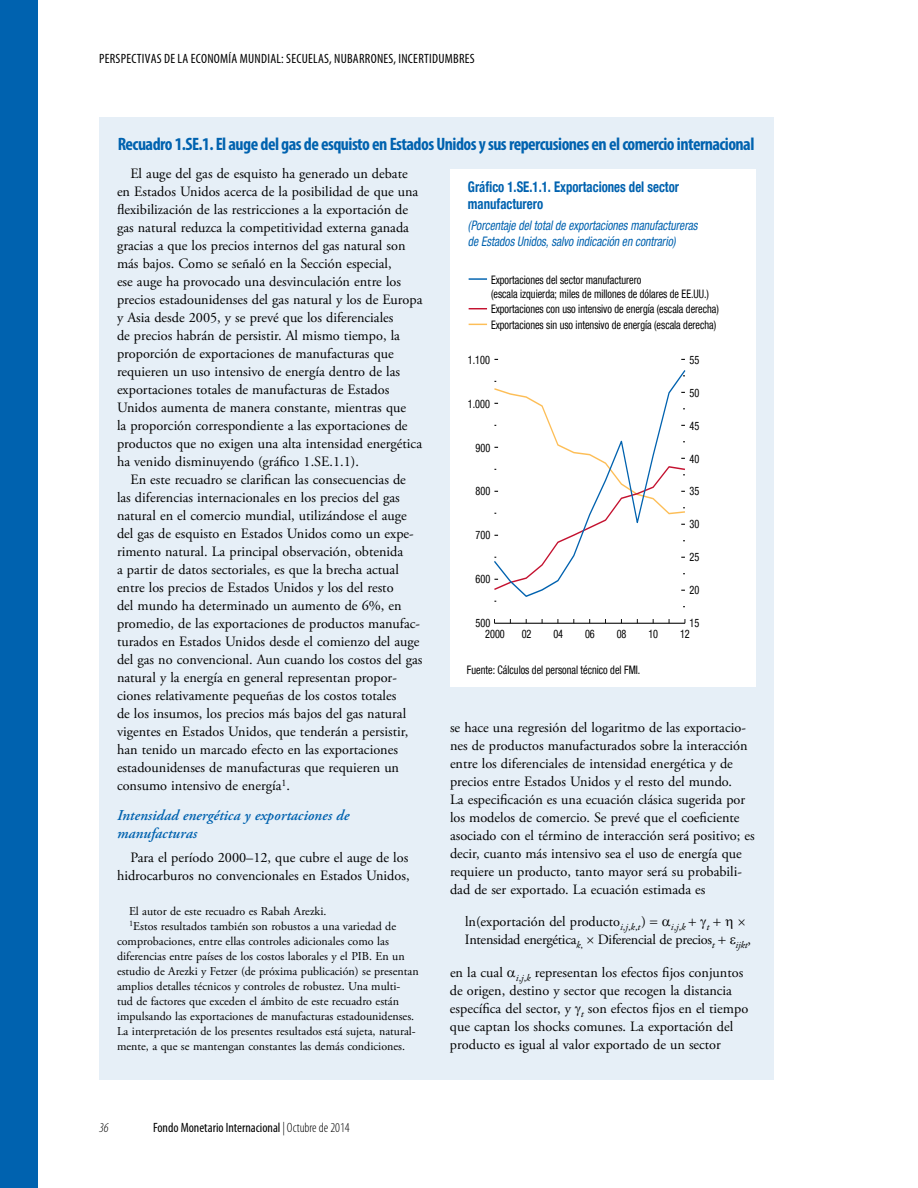
<style>
.page{position:relative;width:918px;height:1188px;background:#fff}
.page>*{position:absolute;margin:0;border:0;box-sizing:border-box;transform-origin:0 0}
.t1{font:700 condensed 18px "Myriad Pro";letter-spacing:-.03em;color:#0062af}
.t2{font:italic 600 15px/18px "Adobe Garamond Pro";color:#0062af}
.t3{font:700 condensed 14.7px/17.5px "Helvetica Neue LT Com";color:#0062af;scale:.87 1}
.t4{font:14.25px/18px "Adobe Garamond Pro";color:#000}
.t5{font:14.25px "Adobe Garamond Pro";letter-spacing:-.02em;color:#000}
.t6{font:condensed 13.5px "Myriad Pro";letter-spacing:.02em;color:#000}
.t7{font:condensed 13.5px "Myriad Pro";color:#000}
.t8{font:italic 300 condensed 13.5px "Myriad Pro";color:#000}
.t9{font:italic condensed 13.2px/15.9px "Helvetica Neue LT Com";color:#0062af;scale:.87 1}
.t10{font:12px "Adobe Garamond Pro";color:#000}
.t11{font:condensed 11.7px/14.1px "Helvetica Neue LT Com";color:#000;scale:.87 1}
.t12{font:italic 10.05px "Adobe Garamond Pro";color:#000}
.s1{font-style:normal}
.s2{font-weight:300;font-style:italic}
.s3{font-weight:300}
</style>
<div class="page">
<div style="left:0;top:0;width:37px;height:1188px;background:#0062af"></div>
<div style="left:99px;top:117px;width:675px;height:963px;background:#e6eff7"></div>
<div style="left:450px;top:169px;width:306px;height:518px;background:#fff"></div>
<hr style="left:494px;top:623px;width:191px;height:1px;background:#000">
<svg style="left:494px;top:375px;width:191px;height:216px"></svg>
<svg style="left:469px;top:278px;width:18px;height:2px"></svg>
<svg style="left:469px;top:308px;width:18px;height:1px"></svg>
<svg style="left:469px;top:324px;width:18px;height:1px"></svg>
<p class="t6" style="left:99px;top:50px;width:377px">PERSPECTIVAS DE LA ECONOMÍA MUNDIAL: SECUELAS, NUBARRONES, INCERTIDUMBRES</p>
<p class="t1" style="left:118px;top:133px;width:638px">Recuadro 1.SE.1. El auge del gas de esquisto en Estados Unidos y sus repercusiones en el comercio internacional</p>
<p class="t3" style="left:468px;top:178px;width:244px">Gráfico 1.SE.1.1. Exportaciones del sector manufacturero</p>
<p class="t9" style="left:468px;top:217px;width:265px">(Porcentaje del total de exportaciones manufactureras de Estados Unidos, salvo indicación en contrario)</p>
<p class="t4" style="left:117px;top:165px;width:307px;text-indent:13px">El auge del gas de esquisto ha generado un debate en Estados Unidos acerca de la posibilidad de que una flexibilización de las restricciones a la exportación de gas natural reduzca la competitividad externa ganada gracias a que los precios internos del gas natural son más bajos. Como se señaló en la Sección especial,<br>ese auge ha provocado una desvinculación entre los precios estadounidenses del gas natural y los de Europa y Asia desde 2005, y se prevé que los diferenciales<br>de precios habrán de persistir. Al mismo tiempo, la proporción de exportaciones de manufacturas que requieren un uso intensivo de energía dentro de las exportaciones totales de manufacturas de Estados Unidos aumenta de manera constante, mientras que<br>la proporción correspondiente a las exportaciones de productos que no exigen una alta intensidad energética ha venido disminuyendo (gráfico 1.SE.1.1).</p>
<p class="t4" style="left:117px;top:471px;width:307px;text-indent:13px">En este recuadro se clarifican las consecuencias de las diferencias internacionales en los precios del gas natural en el comercio mundial, utilizándose el auge del gas de esquisto en Estados Unidos como un expe&shy;rimento natural. La principal observación, obtenida<br>a partir de datos sectoriales, es que la brecha actual entre los precios de Estados Unidos y los del resto<br>del mundo ha determinado un aumento de 6%, en promedio, de las exportaciones de productos manufac&shy;turados en Estados Unidos desde el comienzo del auge del gas no convencional. Aun cuando los costos del gas natural y la energía en general representan propor&shy;ciones relativamente pequeñas de los costos totales<br>de los insumos, los precios más bajos del gas natural vigentes en Estados Unidos, que tenderán a persistir, han tenido un marcado efecto en las exportaciones estadounidenses de manufacturas que requieren un consumo intensivo de energía<sup>1</sup>.</p>
<p class="t2" style="left:117px;top:807px;width:234px">Intensidad energética y exportaciones de manufacturas</p>
<p class="t4" style="left:117px;top:849px;width:294px;text-align:right">Para el período 2000–12, que cubre el auge de los hidrocarburos no convencionales en Estados Unidos,</p>
<p class="t10" style="left:129px;top:904px;width:199px">El autor de este recuadro es Rabah Arezki.</p>
<p class="t10" style="left:129px;top:919px;width:269px"><sup>1</sup>Estos resultados también son robustos a una variedad de</p>
<p class="t10" style="left:117px;top:934px;width:273px">comprobaciones, entre ellas controles adicionales como las</p>
<p class="t10" style="left:117px;top:949px;width:289px">diferencias entre países de los costos laborales y el PIB. En un</p>
<p class="t10" style="left:117px;top:964px;width:303px">estudio de Arezki y Fetzer (de próxima publicación) se presentan</p>
<p class="t10" style="left:117px;top:979px;width:285px">amplios detalles técnicos y controles de robustez. Una multi-</p>
<p class="t10" style="left:117px;top:994px;width:284px">tud de factores que exceden el ámbito de este recuadro están</p>
<p class="t10" style="left:117px;top:1009px;width:299px">impulsando las exportaciones de manufacturas estadounidenses.</p>
<p class="t10" style="left:117px;top:1024px;width:300px">La interpretación de los presentes resultados está sujeta, natural-</p>
<p class="t10" style="left:117px;top:1039px;width:290px">mente, a que se mantengan constantes las demás condiciones.</p>
<p class="t11" style="left:491px;top:272px;width:252px">Exportaciones del sector manufacturero<br>(escala izquierda; miles de millones de dólares de EE.UU.)</p>
<p class="t11" style="left:491px;top:301px;width:263px;line-height:15.5px">Exportaciones con uso intensivo de energía (escala derecha)<br>Exportaciones sin uso intensivo de energía (escala derecha)</p>
<p class="t11" style="left:468px;top:353px;width:27px">1.100</p>
<p class="t11" style="left:690px;top:353px;width:13px">55</p>
<p class="t11" style="left:690px;top:386px;width:13px">50</p>
<p class="t11" style="left:468px;top:397px;width:27px">1.000</p>
<p class="t11" style="left:690px;top:419px;width:13px">45</p>
<p class="t11" style="left:476px;top:441px;width:18px">900</p>
<p class="t11" style="left:690px;top:452px;width:13px">40</p>
<p class="t11" style="left:476px;top:484px;width:18px">800</p>
<p class="t11" style="left:690px;top:484px;width:13px">35</p>
<p class="t11" style="left:690px;top:517px;width:13px">30</p>
<p class="t11" style="left:476px;top:528px;width:18px">700</p>
<p class="t11" style="left:690px;top:550px;width:13px">25</p>
<p class="t11" style="left:476px;top:572px;width:18px">600</p>
<p class="t11" style="left:690px;top:583px;width:13px">20</p>
<p class="t11" style="left:476px;top:616px;width:18px">500</p>
<p class="t11" style="left:690px;top:616px;width:13px">15</p>
<p class="t11" style="left:485px;top:627px;width:24px">2000</p>
<p class="t11" style="left:522px;top:627px;width:13px">02</p>
<p class="t11" style="left:553px;top:627px;width:13px">04</p>
<p class="t11" style="left:585px;top:627px;width:13px">06</p>
<p class="t11" style="left:617px;top:627px;width:13px">08</p>
<p class="t11" style="left:648px;top:627px;width:13px">10</p>
<p class="t11" style="left:680px;top:627px;width:13px">12</p>
<p class="t11" style="left:467px;top:662px;width:201px">Fuente: Cálculos del personal técnico del FMI.</p>
<p class="t4" style="left:450px;top:719px;width:306px">se hace una regresión del logaritmo de las exportacio&shy;nes de productos manufacturados sobre la interacción entre los diferenciales de intensidad energética y de precios entre Estados Unidos y el resto del mundo.<br>La especificación es una ecuación clásica sugerida por los modelos de comercio. Se prevé que el coeficiente asociado con el término de interacción será positivo; es decir, cuanto más intensivo sea el uso de energía que requiere un producto, tanto mayor será su probabili&shy;dad de ser exportado. La ecuación estimada es</p>
<p class="t4" style="left:465px;top:913px;width:182px">ln(exportación del producto<sub>i</sub><sub>,</sub><sub>j</sub><sub>,</sub><sub>k</sub><sub>,</sub><sub>t</sub>)</p>
<p class="t12" style="left:671px;top:921px;width:16px">i<span class="s1">,</span>j<span class="s1">,</span>k</p>
<p class="t12" style="left:706px;top:921px;width:4px">t</p>
<p class="t5" style="left:465px;top:931px;width:251px">Intensidad energética<sub>k</sub><sub>,</sub> Diferencial de precios<sub>t</sub></p>
<p class="t12" style="left:736px;top:939px;width:17px">ijkt<sup>,</sup></p>
<p class="t4" style="left:450px;top:964px;width:300px">en la cual <sub>i</sub><sub>,</sub><sub>j</sub><sub>,</sub><sub>k</sub> representan los efectos fijos conjuntos de origen, destino y sector que recogen la distancia específica del sector, y <sub>t</sub> son efectos fijos en el tiempo que captan los shocks comunes. La exportación del producto es igual al valor exportado de un sector</p>
<p class="t8" style="left:99px;top:1120px;width:11px">36</p>
<p class="t7" style="left:153px;top:1120px;width:198px">Fondo Monetario Internacional <span class="s2">|</span> <span class="s3">Octubre de 2014</span></p>
</div>
